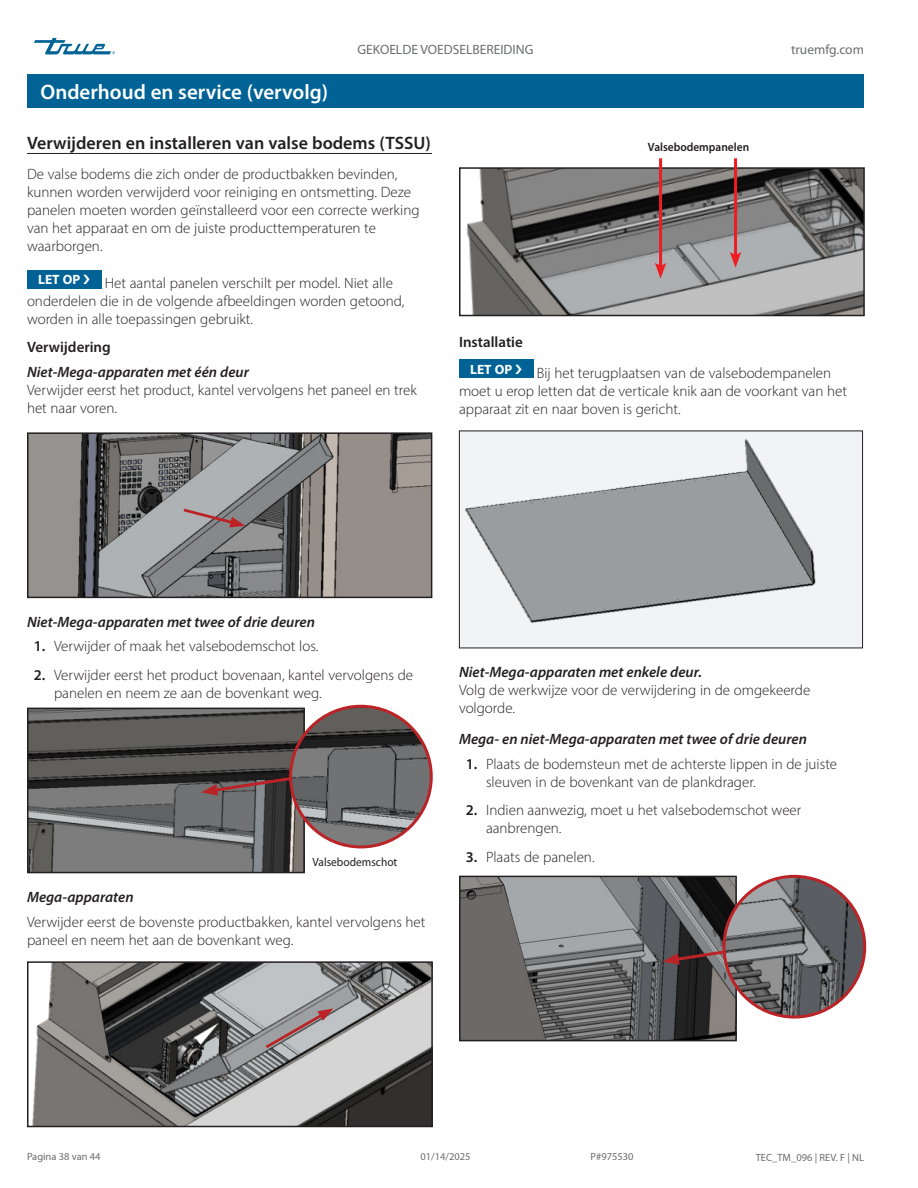
<style>
.page{position:relative;width:918px;height:1188px;background:#fff}
.page>*{position:absolute;margin:0;border:0;box-sizing:border-box;transform-origin:0 0}
.Title_bar_Page_header{font:600 21px "Myriad Pro";color:#fff}
.Subhead_underscore_H1{font:600 18px "Myriad Pro";color:#231f20}
.Body_Text_light_Normal{font:300 15px/18px "Myriad Pro";color:#231f20}
.Subhead_H3{font:italic 600 15px "Myriad Pro";color:#231f20}
.Subhead_NO_underscore_H2{font:600 15px "Myriad Pro";color:#231f20}
.t1{font:13.5px "Myriad Pro";color:#6c6d70}
.Table_text{font:700 13.5px "Myriad Pro";color:#fff}
.Caption_FIG_Regular{font:600 12px "Myriad Pro";color:#231f20;scale:.95 1}
.Caption_FIG_Regular-2{font:12px "Myriad Pro";color:#231f20;scale:.95 1}
.t2{font:10.5px "Myriad Pro";color:#6c6d70}
.s1{font-weight:600;font-style:italic}
.s2{font-weight:600}
</style>
<div class="page">
<svg style="left:34px;top:38px;width:81px;height:16px"></svg>
<div style="left:27px;top:74px;width:837px;height:34px;background:#016395"></div>
<hr style="left:27px;top:153px;width:405px;height:1px;background:#231f20">
<div style="left:27px;top:270px;width:74px;height:18px;background:#016395"></div>
<img style="left:30px;top:435px;width:399px;height:160px">
<div style="left:27px;top:432px;width:405px;height:166px;border:2px solid #231f20"></div>
<img style="left:30px;top:711px;width:272px;height:159px">
<div style="left:27px;top:708px;width:278px;height:165px;border:2px solid #231f20"></div>
<svg style="left:201px;top:771px;width:91px;height:25px;background:#4f3a3b"></svg>
<img style="left:291px;top:706px;width:140px;height:141px;border-radius:70px">
<div style="left:289px;top:705px;width:144px;height:143px;border:3px solid #bc2326;border-radius:50%"></div>
<img style="left:32px;top:964px;width:398px;height:160px">
<div style="left:27px;top:961px;width:406px;height:166px;border:2px solid #231f20"></div>
<svg style="left:263px;top:1008px;width:70px;height:43px;background:#a79da0"></svg>
<svg style="left:181px;top:507px;width:64px;height:20px"></svg>
<img style="left:466px;top:170px;width:396px;height:143px">
<div style="left:459px;top:167px;width:406px;height:149px;border:2px solid #231f20"></div>
<hr style="left:659px;top:158px;width:3px;height:110px;background:#ee1d23">
<svg style="left:655px;top:263px;width:11px;height:16px"></svg>
<hr style="left:734px;top:158px;width:3px;height:99px;background:#ee1d23">
<svg style="left:730px;top:252px;width:11px;height:16px"></svg>
<div style="left:459px;top:360px;width:74px;height:18px;background:#016395"></div>
<div style="left:459px;top:431px;width:404px;height:217px;background:#f2f3f4"></div>
<img style="left:465px;top:439px;width:351px;height:184px">
<div style="left:459px;top:431px;width:404px;height:217px;border:1px solid #231f20"></div>
<img style="left:462px;top:879px;width:272px;height:159px">
<div style="left:459px;top:876px;width:278px;height:165px;border:2px solid #231f20"></div>
<svg style="left:663px;top:941px;width:62px;height:24px"></svg>
<img style="left:724px;top:876px;width:141px;height:141px;border-radius:70px">
<div style="left:723px;top:875px;width:143px;height:144px;border:3px solid #bc2326;border-radius:50%"></div>
<p class="t1" style="left:358px;top:42px;width:177px">GEKOELDE VOEDSELBEREIDING</p>
<p class="t1" style="left:791px;top:42px;width:74px">truemfg.com</p>
<p class="Title_bar_Page_header" style="left:41px;top:79px;width:289px">Onderhoud en service (vervolg)</p>
<p class="Subhead_underscore_H1" style="left:27px;top:131px;width:405px">Verwijderen en installeren van valse bodems (TSSU)</p>
<p class="Body_Text_light_Normal" style="left:27px;top:165px;width:394px">De valse bodems die zich onder de productbakken bevinden, kunnen worden verwijderd voor reiniging en ontsmetting. Deze panelen moeten worden geïnstalleerd voor een correcte werking van het apparaat en om de juiste producttemperaturen te waarborgen.</p>
<p class="Table_text" style="left:38px;top:271px;width:44px">LET OP</p>
<p class="Body_Text_light_Normal" style="left:27px;top:274px;width:379px;text-indent:78px">Het aantal panelen verschilt per model. Niet alle onderdelen die in de volgende afbeeldingen worden getoond, worden in alle toepassingen gebruikt.</p>
<p class="Subhead_NO_underscore_H2" style="left:27px;top:338px;width:85px">Verwijdering</p>
<p class="Body_Text_light_Normal" style="left:27px;top:363px;width:391px"><span class="s1">Niet-Mega-apparaten met één deur<br></span>Verwijder eerst het product, kantel vervolgens het paneel en trek het naar voren.</p>
<p class="Caption_FIG_Regular" style="left:648px;top:139px;width:108px">Valsebodempanelen</p>
<p class="Subhead_NO_underscore_H2" style="left:459px;top:332px;width:65px">Installatie</p>
<p class="Table_text" style="left:470px;top:361px;width:44px">LET OP</p>
<p class="Body_Text_light_Normal" style="left:459px;top:364px;width:390px;text-indent:78px">Bij het terugplaatsen van de valsebodempanelen moet u erop letten dat de verticale knik aan de voorkant van het apparaat zit en naar boven is gericht.</p>
<p class="Subhead_H3" style="left:27px;top:612px;width:289px">Niet-Mega-apparaten met twee of drie deuren</p>
<p class="Body_Text_light_Normal" style="left:34px;top:637px;width:286px"><span class="s2">1.</span> Verwijder of maak het valsebodemschot los.</p>
<p class="Body_Text_light_Normal" style="left:54px;top:666px;width:361px;text-indent:-20px"><span class="s2">2.</span> Verwijder eerst het product bovenaan, kantel vervolgens de panelen en neem ze aan de bovenkant weg.</p>
<p class="Caption_FIG_Regular-2" style="left:313px;top:854px;width:91px">Valsebodemschot</p>
<p class="Subhead_H3" style="left:27px;top:888px;width:108px">Mega-apparaten</p>
<p class="Body_Text_light_Normal" style="left:27px;top:913px;width:400px">Verwijder eerst de bovenste productbakken, kantel vervolgens het paneel en neem het aan de bovenkant weg.</p>
<p class="Body_Text_light_Normal" style="left:459px;top:663px;width:353px"><span class="s1">Niet-Mega-apparaten met enkele deur.<br></span>Volg de werkwijze voor de verwijdering in de omgekeerde volgorde.</p>
<p class="Subhead_H3" style="left:459px;top:730px;width:350px">Mega- en niet-Mega-apparaten met twee of drie deuren</p>
<p class="Body_Text_light_Normal" style="left:486px;top:755px;width:353px;text-indent:-20px"><span class="s2">1.</span> Plaats de bodemsteun met de achterste lippen in de juiste sleuven in de bovenkant van de plankdrager.</p>
<p class="Body_Text_light_Normal" style="left:486px;top:801px;width:317px;text-indent:-20px"><span class="s2">2.</span> Indien aanwezig, moet u het valsebodemschot weer aanbrengen.</p>
<p class="Body_Text_light_Normal" style="left:466px;top:847px;width:130px"><span class="s2">3.</span> Plaats de panelen.</p>
<p class="t2" style="left:27px;top:1150px;width:75px">Pagina 38 van 44</p>
<p class="t2" style="left:420px;top:1150px;width:52px">01/14/2025</p>
<p class="t2" style="left:591px;top:1150px;width:45px">P#975530</p>
<p class="t2" style="left:756px;top:1151px;width:110px">TEC_TM_096 | REV. F | NL</p>
</div>
